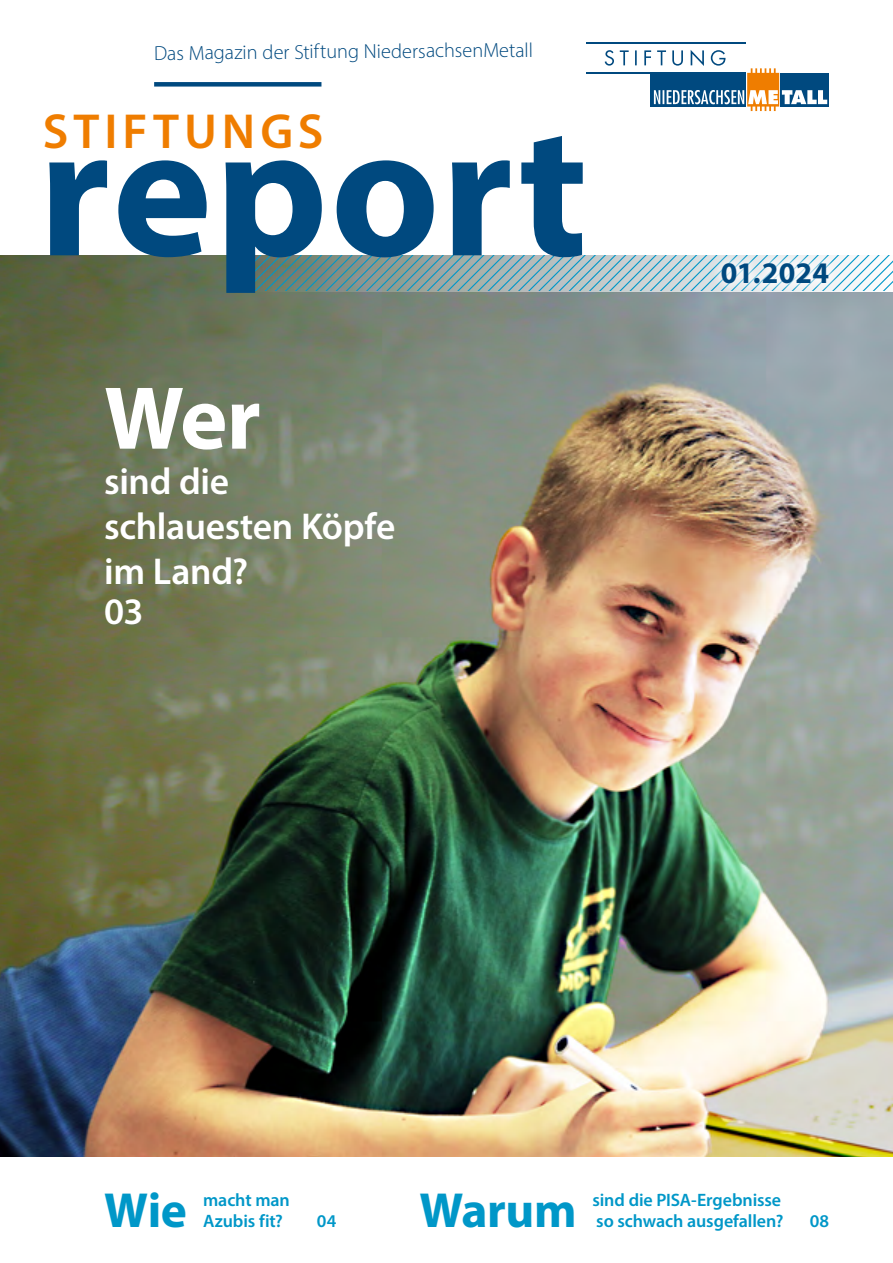
<style>
.page{position:relative;width:893px;height:1263px;background:#fff}
.page>*{position:absolute;margin:0;border:0;box-sizing:border-box;transform-origin:0 0}
.t1{font:700 189.75px "Myriad Pro";letter-spacing:.01em;color:#00497f}
.t2{font:700 90px "Myriad Pro";color:#fff}
.t3{font:600 49.5px "Myriad Pro";letter-spacing:.1em;color:#ef7d00}
.t4{font:700 49.5px "Myriad Pro";letter-spacing:-.01em;color:#0097c8}
.t5{font:600 37.5px/45px "Myriad Pro";letter-spacing:-.01em;color:#fff}
.t6{font:700 30px "Myriad Pro";color:#00497f}
.t7{font:300 20.4px "Myriad Pro";letter-spacing:-.01em;color:#00497f}
.t8{font:600 18px/21.6px "Myriad Pro";letter-spacing:-.005em;color:#0097c8}
</style>
<div class="page">
<img style="left:0;top:255px;width:893px;height:901px">
<svg style="left:827px;top:73px;width:2px;height:34px"></svg>
<svg style="left:605px;top:50px;width:222px;height:61px"></svg>
<hr style="left:587px;top:73px;width:159px;height:1px;background:#00497f">
<hr style="left:587px;top:43px;width:159px;height:1px;background:#00497f">
<div style="left:154px;top:82px;width:167px;height:5px;background:#00497f"></div>
<div style="left:252px;top:250px;width:641px;height:41px;background:#fff"></div>
<svg style="left:255px;top:255px;width:638px;height:37px;background:#93b1b4"></svg>
<svg style="left:711px;top:255px;width:129px;height:39px"></svg>
<p class="t7" style="left:154px;top:39px;width:381px">Das Magazin der Stiftung NiedersachsenMetall</p>
<h3 class="t3" style="left:43px;top:100px;width:282px">STIFTUNGS</h3>
<h1 class="t1" style="left:39px;top:68px;width:551px">report</h1>
<h2 class="t2" style="left:104px;top:360px;width:158px">Wer</h2>
<h3 class="t5" style="left:104px;top:458px;width:293px">sind die schlauesten Köpfe im Land?</h3>
<h3 class="t5" style="left:104px;top:588px;width:41px">03</h3>
<h3 class="t6" style="left:721px;top:253px;width:110px">01.2024</h3>
<h3 class="t4" style="left:104px;top:1178px;width:84px">Wie</h3>
<h3 class="t4" style="left:419px;top:1178px;width:159px">Warum</h3>
<p class="t8" style="left:592px;top:1188px;width:192px">sind die PISA-Ergebnisse so schwach ausgefallen?</p>
<p class="t8" style="left:203px;top:1188px;width:88px">macht man<br>Azubis fit?</p>
<p class="t8" style="left:317px;top:1210px;width:21px">04</p>
<p class="t8" style="left:810px;top:1210px;width:21px">08</p>
</div>
